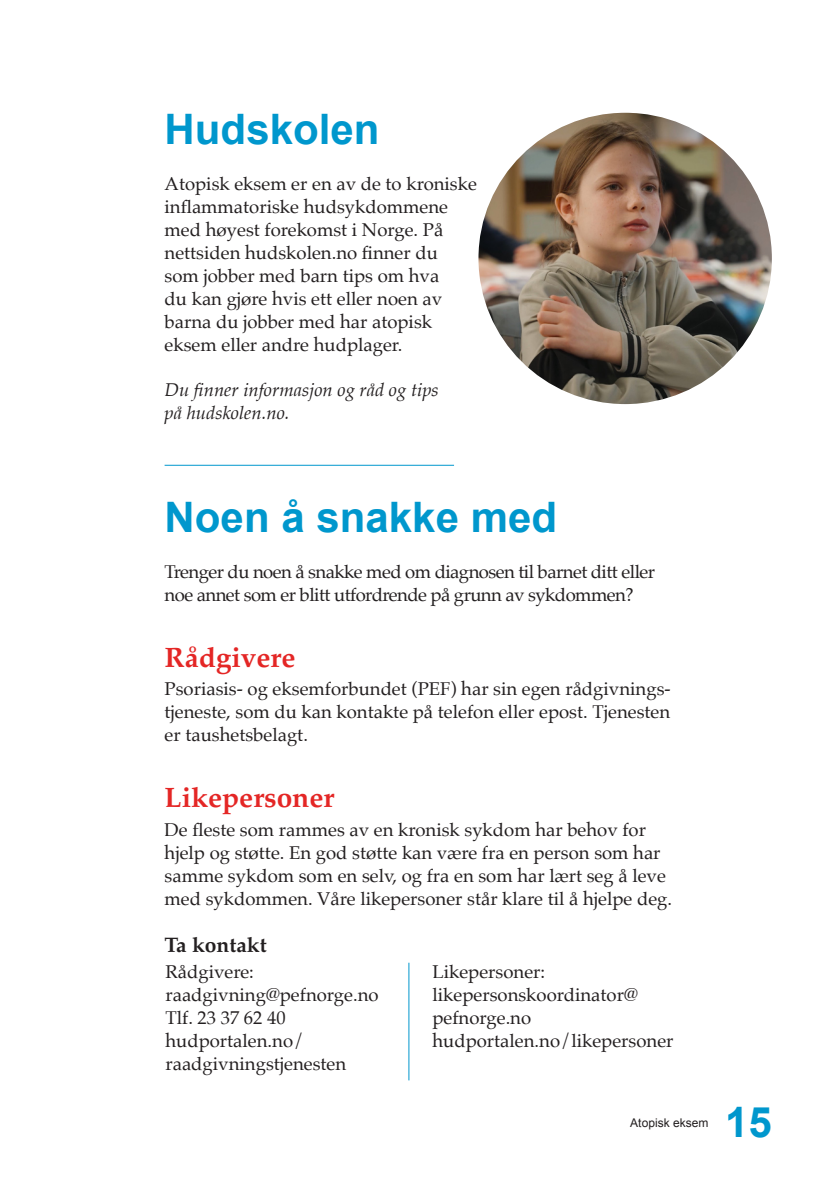
<style>
.page{position:relative;width:840px;height:1191px;background:#fff}
.page>*{position:absolute;margin:0;border:0;box-sizing:border-box;transform-origin:0 0}
.t1{font:700 42px "Arial";color:#0097cd}
.t2{font:700 28px "Palatino";color:#e42625}
.t3{font:700 21px "Palatino";color:#231f20}
.t4{font:18.4px/23px "Palatino";color:#231f20}
.t5{font:18.4px/23px "Palatino";letter-spacing:-.03em;color:#231f20}
.t6{font:italic 18.4px/23px "Palatino";color:#231f20}
.t7{font:12px "Arial";color:#231f20}
</style>
<div class="page">
<img style="left:478px;top:113px;width:293px;height:291px">
<hr style="left:164px;top:465px;width:290px;height:1px;background:#0097cd">
<hr style="left:408px;top:962px;width:1px;height:118px;background:#0097cd">
<h1 class="t1" style="left:164px;top:102px;width:216px">Hudskolen</h1>
<p class="t4" style="left:164px;top:172px;width:314px">Atopisk eksem er en av de to kroniske inflammatoriske hudsykdommene med høyest forekomst i Norge. På nettsiden hudskolen.no finner du<br>som jobber med barn tips om hva<br>du kan gjøre hvis ett eller noen av barna du jobber med har atopisk eksem eller andre hudplager.</p>
<p class="t6" style="left:164px;top:378px;width:275px">Du finner informasjon og råd og tips på hudskolen.no.</p>
<h1 class="t1" style="left:164px;top:489px;width:394px">Noen å snakke med</h1>
<p class="t5" style="left:164px;top:559px;width:491px">Trenger du noen å snakke med om diagnosen til barnet ditt eller noe annet som er blitt utfordrende på grunn av sykdommen?</p>
<h2 class="t2" style="left:164px;top:633px;width:132px">Rådgivere</h2>
<p class="t4" style="left:164px;top:677px;width:507px;text-align:justify">Psoriasis- og eksemforbundet (PEF) har sin egen rådgivnings&shy;tjeneste, som du kan kontakte på telefon eller epost. Tjenesten er taushetsbelagt.</p>
<h2 class="t2" style="left:164px;top:774px;width:171px">Likepersoner</h2>
<p class="t4" style="left:164px;top:818px;width:509px">De fleste som rammes av en kronisk sykdom har behov for hjelp og støtte. En god støtte kan være fra en person som har samme sykdom som en selv, og fra en som har lært seg å leve med sykdommen. Våre likepersoner står klare til å hjelpe deg.</p>
<p class="t3" style="left:164px;top:926px;width:104px">Ta kontakt</p>
<p class="t4" style="left:165px;top:960px;width:214px">Rådgivere: raadgivning@pefnorge.no<br>Tlf. 23 37 62 40 hudportalen.no/ raadgivningstjenesten</p>
<p class="t4" style="left:432px;top:960px;width:242px">Likepersoner: likepersonskoordinator@ pefnorge.no hudportalen.no/likepersoner</p>
<p class="t7" style="left:630px;top:1114px;width:80px">Atopisk eksem</p>
<h1 class="t1" style="left:724px;top:1094px;width:48px">15</h1>
</div>
